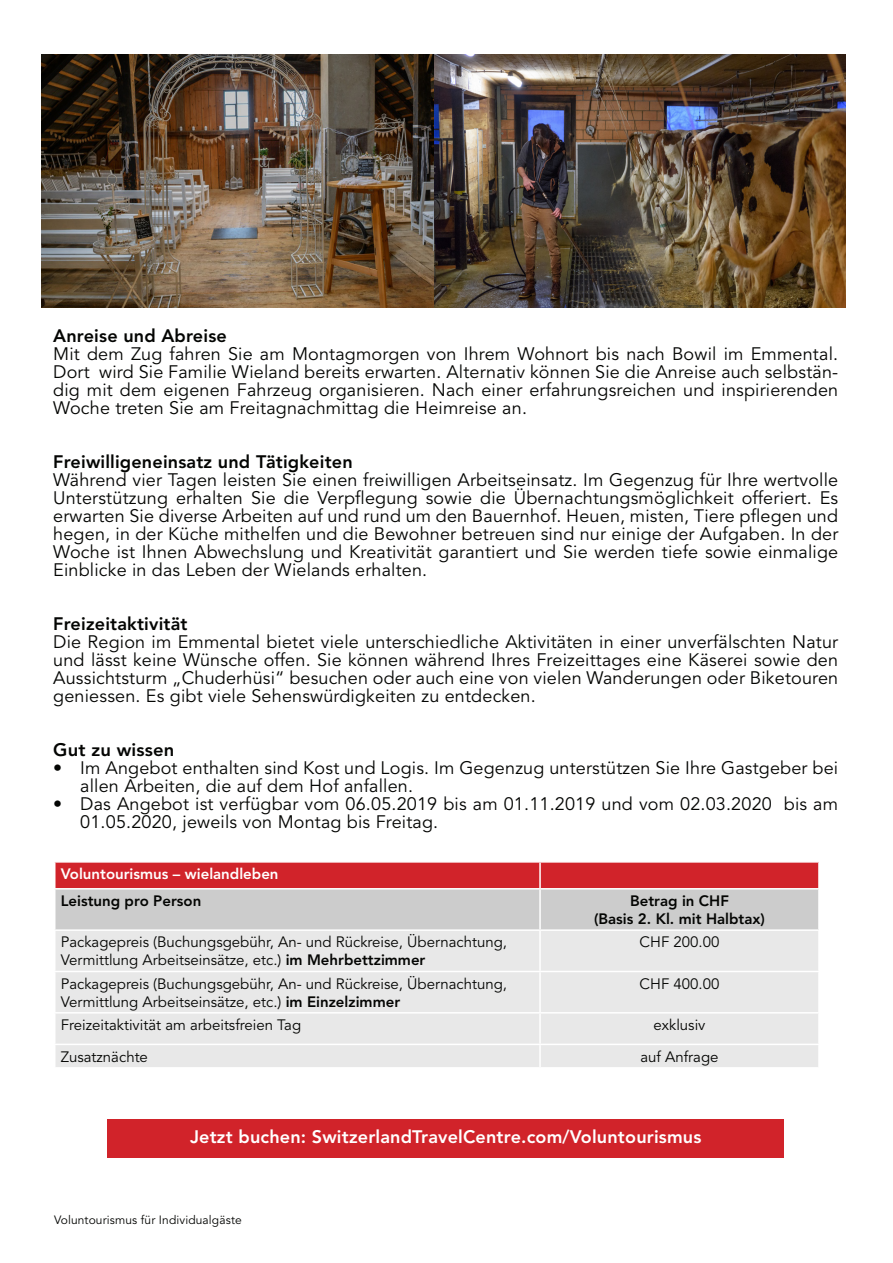
<style>
.page{position:relative;width:893px;height:1263px;background:#fff}
.page>*{position:absolute;margin:0;border:0;box-sizing:border-box;transform-origin:0 0}
.Fließtext{font:18px/18px "Avenir LT Std";letter-spacing:.01em;color:#040503;text-align:justify}
.Fließtext-2{font:800 18px "Avenir LT Std";letter-spacing:.01em;color:#040503}
.Fließtext-3{font:800 18px "Avenir LT Std";letter-spacing:.01em;color:#fff}
.t1{font:15px/18px "Avenir LT Std";color:#040503}
.t2{font:800 15px "Avenir LT Std";color:#040503}
.t3{font:800 15px "Avenir LT Std";color:#fff}
.Fließtext-4{font:12px "Avenir LT Std";letter-spacing:.01em;color:#040503}
.s1{font-weight:800}
</style>
<div class="page">
<img style="left:41px;top:54px;width:805px;height:254px">
<div style="left:108px;top:1119px;width:676px;height:39px;background:#d1232a"></div>
<svg style="left:56px;top:863px;width:762px;height:204px;background:#dfc9ca"></svg>
<hr style="left:539px;top:863px;width:2px;height:25px;background:#fff">
<hr style="left:54px;top:888px;width:486px;height:1px;background:#fff">
<hr style="left:540px;top:888px;width:280px;height:1px;background:#fff">
<hr style="left:539px;top:889px;width:2px;height:40px;background:#fff">
<hr style="left:54px;top:929px;width:486px;height:2px;background:#fff">
<hr style="left:540px;top:929px;width:280px;height:2px;background:#fff">
<hr style="left:539px;top:931px;width:2px;height:40px;background:#fff">
<hr style="left:54px;top:971px;width:486px;height:1px;background:#fff">
<hr style="left:540px;top:971px;width:280px;height:1px;background:#fff">
<hr style="left:539px;top:972px;width:2px;height:40px;background:#fff">
<hr style="left:54px;top:1012px;width:486px;height:1px;background:#fff">
<hr style="left:540px;top:1012px;width:280px;height:1px;background:#fff">
<hr style="left:539px;top:1013px;width:2px;height:31px;background:#fff">
<hr style="left:54px;top:1044px;width:486px;height:1px;background:#fff">
<hr style="left:540px;top:1044px;width:280px;height:1px;background:#fff">
<hr style="left:539px;top:1045px;width:2px;height:22px;background:#fff">
<p class="Fließtext-2" style="left:53px;top:325px;width:175px">Anreise und Abreise</p>
<p class="Fließtext" style="left:53px;top:345px;width:786px">Mit dem Zug fahren Sie am Montagmorgen von Ihrem Wohnort bis nach Bowil im Emmental.<br>Dort wird Sie Familie Wieland bereits erwarten. Alternativ können Sie die Anreise auch selbstän&shy;dig mit dem eigenen Fahrzeug organisieren. Nach einer erfahrungsreichen und inspirierenden Woche treten Sie am Freitagnachmittag die Heimreise an.</p>
<p class="Fließtext-2" style="left:53px;top:451px;width:301px">Freiwilligeneinsatz und Tätigkeiten</p>
<p class="Fließtext" style="left:53px;top:471px;width:787px">Während vier Tagen leisten Sie einen freiwilligen Arbeitseinsatz. Im Gegenzug für Ihre wertvolle Unterstützung erhalten Sie die Verpflegung sowie die Übernachtungsmöglichkeit offeriert. Es erwarten Sie diverse Arbeiten auf und rund um den Bauernhof. Heuen, misten, Tiere pflegen und hegen, in der Küche mithelfen und die Bewohner betreuen sind nur einige der Aufgaben. In der Woche ist Ihnen Abwechslung und Kreativität garantiert und Sie werden tiefe sowie einmalige Einblicke in das Leben der Wielands erhalten.</p>
<p class="Fließtext-2" style="left:53px;top:613px;width:136px">Freizeitaktivität</p>
<p class="Fließtext" style="left:53px;top:633px;width:786px">Die Region im Emmental bietet viele unterschiedliche Aktivitäten in einer unverfälschten Natur und lässt keine Wünsche offen. Sie können während Ihres Freizeittages eine Käserei sowie den Aussichtsturm „Chuderhüsi“ besuchen oder auch eine von vielen Wanderungen oder Biketouren geniessen. Es gibt viele Sehenswürdigkeiten zu entdecken.</p>
<p class="Fließtext-2" style="left:53px;top:739px;width:123px">Gut zu wissen</p>
<p class="Fließtext" style="left:80px;top:759px;width:759px;text-indent:-27px">• Im Angebot enthalten sind Kost und Logis. Im Gegenzug unterstützen Sie Ihre Gastgeber bei allen Arbeiten, die auf dem Hof anfallen.</p>
<p class="Fließtext" style="left:80px;top:795px;width:759px;text-indent:-27px">• Das Angebot ist verfügbar vom 06.05.2019 bis am 01.11.2019 und vom 02.03.2020 bis am<br>01.05.2020, jeweils von Montag bis Freitag.</p>
<p class="t3" style="left:61px;top:865px;width:219px">Voluntourismus – wielandleben</p>
<p class="t2" style="left:61px;top:892px;width:142px">Leistung pro Person</p>
<p class="t2" style="left:630px;top:892px;width:100px">Betrag in CHF</p>
<p class="t2" style="left:594px;top:910px;width:172px">(Basis 2. Kl. mit Halbtax)</p>
<p class="t1" style="left:61px;top:934px;width:448px">Packagepreis (Buchungsgebühr, An- und Rückreise, Übernachtung,<br>Vermittlung Arbeitseinsätze, etc.) <span class="s1">im Mehrbettzimmer</span></p>
<p class="t1" style="left:640px;top:934px;width:81px">CHF 200.00</p>
<p class="t1" style="left:61px;top:975px;width:448px">Packagepreis (Buchungsgebühr, An- und Rückreise, Übernachtung,<br>Vermittlung Arbeitseinsätze, etc.) <span class="s1">im Einzelzimmer</span></p>
<p class="t1" style="left:640px;top:975px;width:81px">CHF 400.00</p>
<p class="t1" style="left:61px;top:1016px;width:242px">Freizeitaktivität am arbeitsfreien Tag</p>
<p class="t1" style="left:653px;top:1016px;width:53px">exklusiv</p>
<p class="t1" style="left:61px;top:1048px;width:89px">Zusatznächte</p>
<p class="t1" style="left:640px;top:1048px;width:80px">auf Anfrage</p>
<p class="Fließtext-3" style="left:190px;top:1126px;width:513px">Jetzt buchen: SwitzerlandTravelCentre.com/Voluntourismus</p>
<p class="Fließtext-4" style="left:54px;top:1213px;width:189px">Voluntourismus für Individualgäste</p>
</div>
